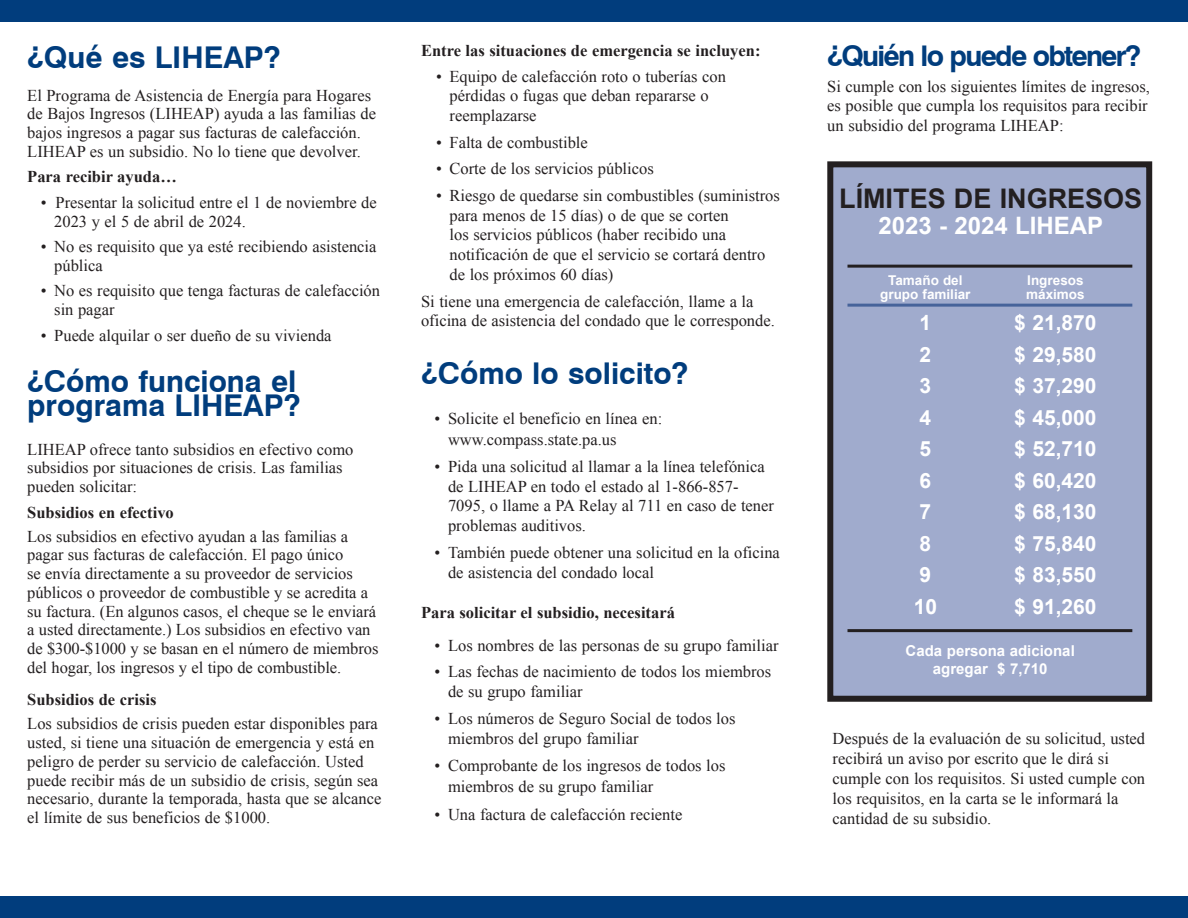
<style>
.page{position:relative;width:1188px;height:918px;background:#fff}
.page>*{position:absolute;margin:0;border:0;box-sizing:border-box;transform-origin:0 0}
.t1{font:700 30px/24px "Swiss 721 BT";color:#013d7d}
.t2{font:700 28.5px "Swiss 721 BT";letter-spacing:-.06em;color:#013d7d}
.t3{font:700 27px "Arial";color:#231f20}
.t4{font:700 24px "Arial";color:#fff}
.t5{font:700 21px "Arial";color:#fff}
.t6{font:16.5px/18.8px "Times New Roman";color:#231f20}
.t7{font:700 16.5px "Times New Roman";color:#231f20}
.t8{font:700 15px/18px "Arial";color:#fff;text-align:center}
.t9{font:700 13.5px "Arial";color:#fff}
</style>
<div class="page">
<div style="left:0;top:896px;width:1188px;height:22px;background:#013d7d"></div>
<div style="left:0;top:0;width:1188px;height:22px;background:#013d7d"></div>
<div style="left:830px;top:164px;width:319px;height:535px;background:#a0abcd"></div>
<div style="left:827px;top:161px;width:325px;height:541px;border:6px solid #231f20"></div>
<hr style="left:848px;top:265px;width:284px;height:3px;background:#231f20">
<hr style="left:848px;top:304px;width:284px;height:3px;background:#46639a">
<hr style="left:848px;top:629px;width:284px;height:3px;background:#231f20">
<h1 class="t1" style="left:27px;top:45px;width:255px">¿Qué es LIHEAP?</h1>
<p class="t6" style="left:27px;top:85px;width:350px">El Programa de Asistencia de Energía para Hogares de Bajos Ingresos (LIHEAP) ayuda a las familias de bajos ingresos a pagar sus facturas de calefacción.<br>LIHEAP es un subsidio. No lo tiene que devolver.</p>
<p class="t7" style="left:27px;top:165px;width:151px">Para recibir ayuda…</p>
<p class="t6" style="left:54px;top:193px;width:324px;text-indent:-13px">• Presentar la solicitud entre el 1 de noviembre de<br>2023 y el 5 de abril de 2024.</p>
<p class="t6" style="left:54px;top:237px;width:324px;text-indent:-13px">• No es requisito que ya esté recibiendo asistencia pública</p>
<p class="t6" style="left:54px;top:281px;width:327px;text-indent:-13px">• No es requisito que tenga facturas de calefacción sin pagar</p>
<p class="t6" style="left:41px;top:325px;width:292px">• Puede alquilar o ser dueño de su vivienda</p>
<h1 class="t1" style="left:27px;top:369px;width:275px">¿Cómo funciona el programa LIHEAP?</h1>
<p class="t6" style="left:27px;top:439px;width:328px">LIHEAP ofrece tanto subsidios en efectivo como subsidios por situaciones de crisis. Las familias pueden solicitar:</p>
<p class="t7" style="left:27px;top:501px;width:148px">Subsidios en efectivo</p>
<p class="t6" style="left:27px;top:527px;width:353px">Los subsidios en efectivo ayudan a las familias a pagar sus facturas de calefacción. El pago único<br>se envía directamente a su proveedor de servicios públicos o proveedor de combustible y se acredita a su factura. (En algunos casos, el cheque se le enviará a usted directamente.) Los subsidios en efectivo van de $300-$1000 y se basan en el número de miembros del hogar, los ingresos y el tipo de combustible.</p>
<p class="t7" style="left:27px;top:688px;width:131px">Subsidios de crisis</p>
<p class="t6" style="left:27px;top:714px;width:356px">Los subsidios de crisis pueden estar disponibles para usted, si tiene una situación de emergencia y está en peligro de perder su servicio de calefacción. Usted puede recibir más de un subsidio de crisis, según sea necesario, durante la temporada, hasta que se alcance el límite de sus beneficios de $1000.</p>
<p class="t7" style="left:421px;top:39px;width:341px">Entre las situaciones de emergencia se incluyen:</p>
<p class="t6" style="left:450px;top:66px;width:278px;line-height:19.8px;text-indent:-13px">• Equipo de calefacción roto o tuberías con pérdidas o fugas que deban repararse o reemplazarse</p>
<p class="t6" style="left:436px;top:133px;width:153px">• Falta de combustible</p>
<p class="t6" style="left:436px;top:159px;width:219px">• Corte de los servicios públicos</p>
<p class="t6" style="left:450px;top:185px;width:332px;line-height:19.8px;text-indent:-13px">• Riesgo de quedarse sin combustibles (suministros para menos de 15 días) o de que se corten<br>los servicios públicos (haber recibido una notificación de que el servicio se cortará dentro de los próximos 60 días)</p>
<p class="t6" style="left:421px;top:291px;width:355px;line-height:19.8px">Si tiene una emergencia de calefacción, llame a la oficina de asistencia del condado que le corresponde.</p>
<h1 class="t1" style="left:421px;top:361px;width:269px">¿Cómo lo solicito?</h1>
<p class="t6" style="left:448px;top:408px;width:216px;line-height:21px;text-indent:-13px">• Solicite el beneficio en línea en: www.compass.state.pa.us</p>
<p class="t6" style="left:448px;top:456px;width:327px;line-height:19.8px;text-indent:-13px">• Pida una solicitud al llamar a la línea telefónica de LIHEAP en todo el estado al 1-866-857- 7095, o llame a PA Relay al 711 en caso de tener problemas auditivos.</p>
<p class="t6" style="left:448px;top:542px;width:333px;line-height:19.8px;text-indent:-13px">• También puede obtener una solicitud en la oficina de asistencia del condado local</p>
<p class="t7" style="left:421px;top:601px;width:255px">Para solicitar el subsidio, necesitará</p>
<p class="t6" style="left:435px;top:636px;width:345px">• Los nombres de las personas de su grupo familiar</p>
<p class="t6" style="left:448px;top:662px;width:325px;line-height:19.8px;text-indent:-13px">• Las fechas de nacimiento de todos los miembros de su grupo familiar</p>
<p class="t6" style="left:448px;top:708px;width:289px;line-height:19.8px;text-indent:-13px">• Los números de Seguro Social de todos los miembros del grupo familiar</p>
<p class="t6" style="left:448px;top:755px;width:279px;line-height:21px;text-indent:-13px">• Comprobante de los ingresos de todos los miembros de su grupo familiar</p>
<p class="t6" style="left:435px;top:805px;width:249px">• Una factura de calefacción reciente</p>
<h2 class="t2" style="left:827px;top:39px;width:315px">¿Quién lo puede obtener?</h2>
<p class="t6" style="left:827px;top:76px;width:324px;line-height:19.8px">Si cumple con los siguientes límites de ingresos, es posible que cumpla los requisitos para recibir un subsidio del programa LIHEAP:</p>
<h3 class="t3" style="left:839px;top:180px;width:305px">LÍMITES DE INGRESOS</h3>
<h3 class="t4" style="left:879px;top:210px;width:226px">2023 - 2024 LIHEAP</h3>
<p class="t9" style="left:888px;top:272px;width:76px">Tamaño del</p>
<p class="t9" style="left:1027px;top:272px;width:58px">Ingresos</p>
<p class="t9" style="left:880px;top:285px;width:92px">grupo familiar</p>
<p class="t9" style="left:1026px;top:285px;width:60px">máximos</p>
<p class="t5" style="left:920px;top:309px;width:13px">1</p>
<p class="t5" style="left:1014px;top:309px;width:84px">$ 21,870</p>
<p class="t5" style="left:920px;top:340px;width:13px">2</p>
<p class="t5" style="left:1014px;top:340px;width:84px">$ 29,580</p>
<p class="t5" style="left:920px;top:372px;width:13px">3</p>
<p class="t5" style="left:1014px;top:372px;width:84px">$ 37,290</p>
<p class="t5" style="left:920px;top:403px;width:13px">4</p>
<p class="t5" style="left:1014px;top:403px;width:84px">$ 45,000</p>
<p class="t5" style="left:920px;top:435px;width:13px">5</p>
<p class="t5" style="left:1014px;top:435px;width:84px">$ 52,710</p>
<p class="t5" style="left:920px;top:466px;width:13px">6</p>
<p class="t5" style="left:1014px;top:466px;width:84px">$ 60,420</p>
<p class="t5" style="left:920px;top:498px;width:13px">7</p>
<p class="t5" style="left:1014px;top:498px;width:84px">$ 68,130</p>
<p class="t5" style="left:920px;top:529px;width:13px">8</p>
<p class="t5" style="left:1014px;top:529px;width:84px">$ 75,840</p>
<p class="t5" style="left:920px;top:561px;width:13px">9</p>
<p class="t5" style="left:1014px;top:561px;width:84px">$ 83,550</p>
<p class="t5" style="left:914px;top:592px;width:25px">10</p>
<p class="t5" style="left:1014px;top:592px;width:84px">$ 91,260</p>
<p class="t8" style="left:906px;top:642px;width:171px">Cada persona adicional agregar $ 7,710</p>
<p class="t6" style="left:833px;top:729px;width:314px;line-height:19.8px">Después de la evaluación de su solicitud, usted recibirá un aviso por escrito que le dirá si cumple con los requisitos. Si usted cumple con los requisitos, en la carta se le informará la cantidad de su subsidio.</p>
</div>
